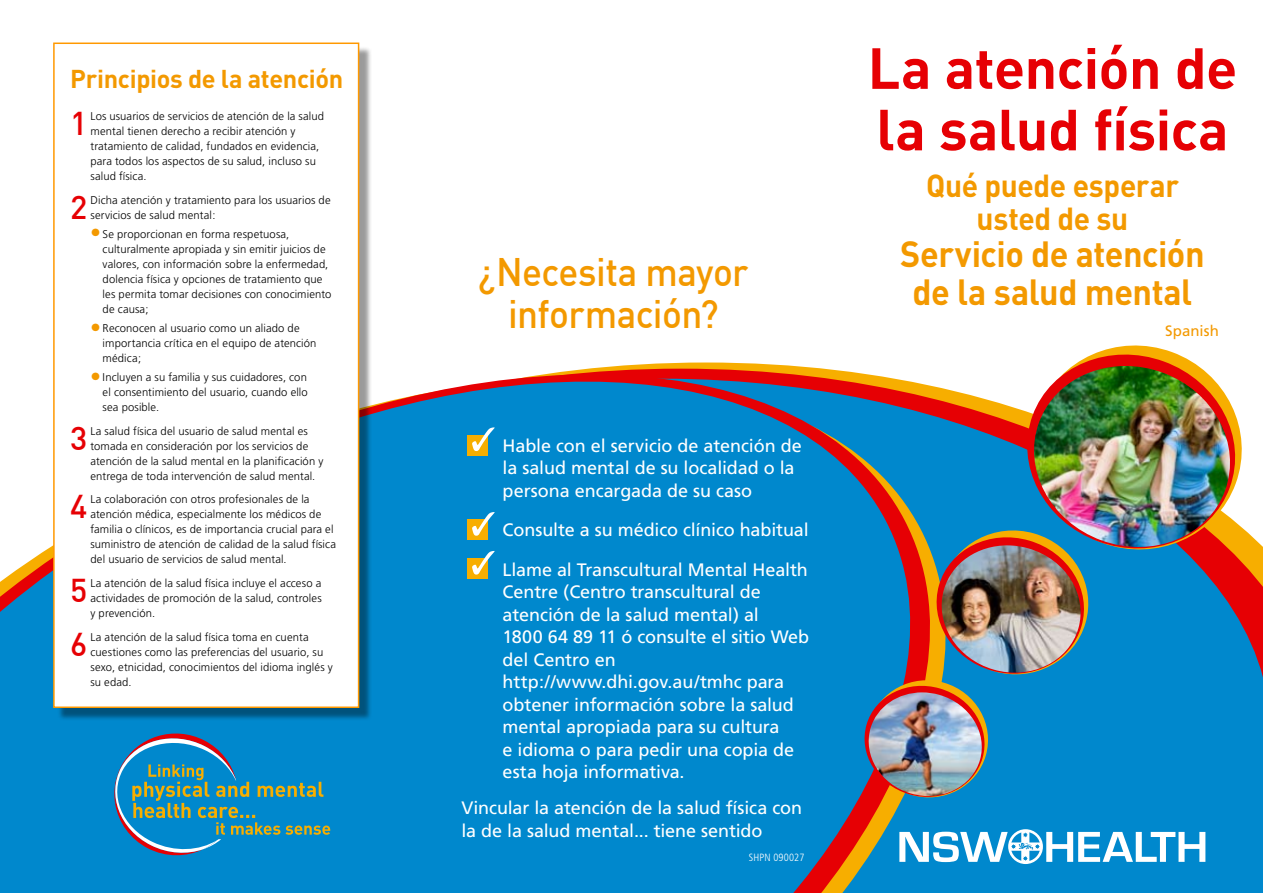
<style>
.page{position:relative;width:1263px;height:893px;background:#fff}
.page>*{position:absolute;margin:0;border:0;box-sizing:border-box;transform-origin:0 0}
.t1{font:700 57px/61.5px "DIN";letter-spacing:-.01em;color:#e60004}
.t2{font:500 39px/42px "DIN";letter-spacing:-.015em;color:#f39900;text-align:center;scale:.95 1}
.t3{font:700 36px/37.5px "DIN";letter-spacing:-.015em;color:#f39900;text-align:center;scale:.95 1}
.t4{font:500 32.25px "DIN";color:#e60004}
.t5{font:700 31.5px/33px "DIN";letter-spacing:-.01em;color:#f39900;text-align:center;scale:.95 1}
.t6{font:700 25.5px "DIN";letter-spacing:-.015em;color:#f39900}
.t7{font:18px/22.5px "Frutiger";letter-spacing:-.005em;color:#fff}
.t8{font:15px "Frutiger";letter-spacing:.005em;color:#f39900}
.t9{font:300 11.25px/15px "Frutiger";letter-spacing:.01em;color:#000}
.t10{font:300 condensed 10.5px "Frutiger";letter-spacing:.015em;color:#fff}
.s1{color:#f39900}
</style>
<div class="page">
<svg style="left:0;top:362px;width:976px;height:531px;background:#208bc3"></svg>
<div style="left:325px;top:561px;width:349px;height:278px;background:#0088cd"></div>
<div style="left:468px;top:435px;width:20px;height:20px;background:#f7ae00"></div>
<svg style="left:472px;top:427px;width:23px;height:24px"></svg>
<div style="left:468px;top:520px;width:20px;height:20px;background:#f7ae00"></div>
<svg style="left:472px;top:512px;width:23px;height:24px"></svg>
<div style="left:468px;top:559px;width:20px;height:20px;background:#f7ae00"></div>
<svg style="left:472px;top:551px;width:23px;height:24px"></svg>
<div style="left:1090px;top:710px;width:173px;height:183px;background:#0088cd"></div>
<div style="left:1008px;top:829px;width:35px;height:35px;border:3px solid #fff;border-radius:50%"></div>
<svg style="left:899px;top:830px;width:306px;height:33px"></svg>
<svg style="left:1094px;top:345px;width:154px;height:216px"></svg>
<img style="left:858px;top:354px;width:384px;height:450px">
<img style="left:939px;top:545px;width:149px;height:135px">
<div style="left:57px;top:46px;width:315px;height:675px;background:#000;opacity:.4"></div>
<div style="left:53px;top:43px;width:306px;height:665px;background:#fff;border:2px solid #f90"></div>
<svg style="left:107px;top:733px;width:223px;height:122px;background:#258bb6"></svg>
<h3 class="t6" style="left:70px;top:62px;width:275px">Principios de la atención</h3>
<h3 class="t4" style="left:70px;top:103px;width:19px">1</h3>
<p class="t9" style="left:91px;top:109px;width:235px">Los usuarios de servicios de atención de la salud mental tienen derecho a recibir atención y tratamiento de calidad, fundados en evidencia, para todos los aspectos de su salud, incluso su salud física.</p>
<h3 class="t4" style="left:70px;top:186px;width:19px">2</h3>
<p class="t9" style="left:91px;top:192px;width:242px">Dicha atención y tratamiento para los usuarios de servicios de salud mental:</p>
<p class="t9" style="left:103px;top:227px;width:230px;text-indent:-11px"><span class="s1">●</span> Se proporcionan en forma respetuosa, culturalmente apropiada y sin emitir juicios de valores, con información sobre la enfermedad, dolencia física y opciones de tratamiento que les permita tomar decisiones con conocimiento de causa;</p>
<p class="t9" style="left:103px;top:321px;width:215px;text-indent:-11px"><span class="s1">●</span> Reconocen al usuario como un aliado de importancia crítica en el equipo de atención médica;</p>
<p class="t9" style="left:103px;top:370px;width:207px;text-align:justify;text-indent:-11px"><span class="s1">●</span> Incluyen a su familia y sus cuidadores, con el consentimiento del usuario, cuando ello sea posible.</p>
<h3 class="t4" style="left:70px;top:418px;width:19px">3</h3>
<p class="t9" style="left:91px;top:424px;width:234px">La salud física del usuario de salud mental es tomada en consideración por los servicios de atención de la salud mental en la planificación y entrega de toda intervención de salud mental.</p>
<h3 class="t4" style="left:70px;top:486px;width:19px">4</h3>
<p class="t9" style="left:91px;top:492px;width:247px">La colaboración con otros profesionales de la atención médica, especialmente los médicos de familia o clínicos, es de importancia crucial para el suministro de atención de calidad de la salud física del usuario de servicios de salud mental.</p>
<h3 class="t4" style="left:70px;top:570px;width:19px">5</h3>
<p class="t9" style="left:91px;top:576px;width:233px;text-align:justify">La atención de la salud física incluye el acceso a actividades de promoción de la salud, controles y prevención.</p>
<h3 class="t4" style="left:70px;top:623px;width:19px">6</h3>
<p class="t9" style="left:91px;top:629px;width:244px">La atención de la salud física toma en cuenta cuestiones como las preferencias del usuario, su sexo, etnicidad, conocimientos del idioma inglés y su edad.</p>
<h2 class="t2" style="left:478px;top:249px;width:286px">¿Necesita mayor información?</h2>
<h3 class="t7" style="left:503px;top:434px;width:301px">Hable con el servicio de atención de la salud mental de su localidad o la persona encargada de su caso</h3>
<h3 class="t7" style="left:503px;top:510px;width:307px;line-height:39.5px">Consulte a su médico clínico habitual<br>Llame al Transcultural Mental Health</h3>
<p class="t7" style="left:503px;top:581px;width:308px">Centre (Centro transcultural de atención de la salud mental) al<br>1800 64 89 11 ó consulte el sitio Web del Centro en http://www.dhi.gov.au/tmhc para obtener información sobre la salud mental apropiada para su cultura<br>e idioma o para pedir una copia de esta hoja informativa.</p>
<h3 class="t7" style="left:461px;top:797px;width:342px">Vincular la atención de la salud física con la de la salud mental... tiene sentido</h3>
<p class="t10" style="left:749px;top:851px;width:57px">SHPN 090027</p>
<h1 class="t1" style="left:868px;top:35px;width:371px">La atención de la salud física</h1>
<h3 class="t5" style="left:926px;top:168px;width:268px">Qué puede esperar usted de su</h3>
<h3 class="t3" style="left:900px;top:234px;width:322px">Servicio de atención de la salud mental</h3>
<h3 class="t8" style="left:1165px;top:322px;width:55px">Spanish</h3>
</div>
